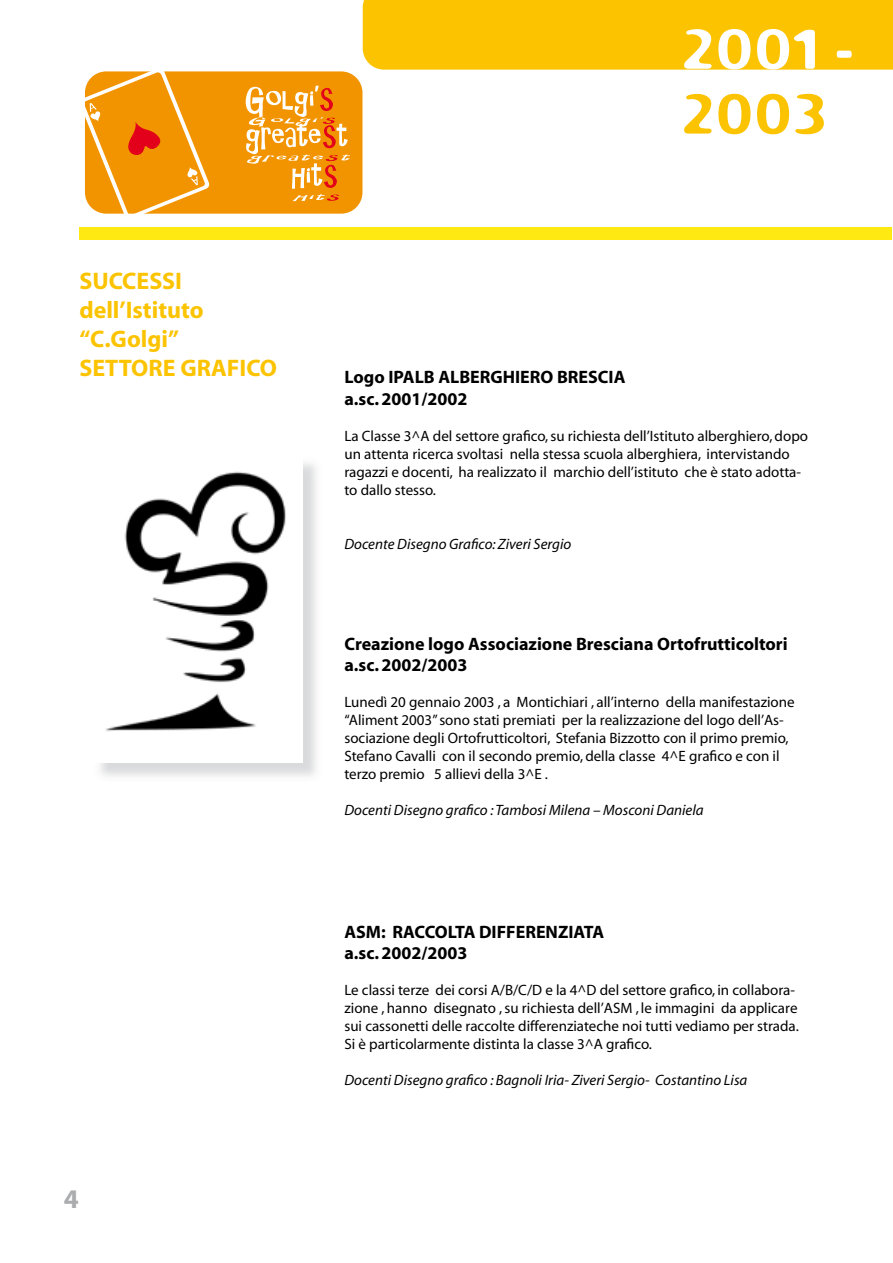
<style>
.page{position:relative;width:893px;height:1263px;background:#fff}
.page>*{position:absolute;margin:0;border:0;box-sizing:border-box;transform-origin:0 0}
.t1{font:54px "Flexure";color:#fff}
.t2{font:54px "Flexure";color:#fcc300}
.t3{font:700 27px "Myriad";color:#abacae}
.t4{font:700 24px/28.8px "Myriad";color:#fcc300}
.t5{font:700 18px/21.6px "Myriad";color:#000}
.t6{font:15px/18px "Myriad";color:#000}
.t7{font:italic 15px "Myriad";color:#000}
</style>
<div class="page">
<div style="left:80px;top:227px;width:812px;height:13px;background:#fee913"></div>
<div style="left:363px;top:0;width:530px;height:70px;background:#fcc300"></div>
<div style="left:85px;top:71px;width:277px;height:143px;background:#f29400;border-radius:21px"></div>
<svg style="left:85px;top:71px;width:124px;height:143px"></svg>
<svg style="left:246px;top:86px;width:104px;height:115px"></svg>
<img style="left:105px;top:471px;width:182px;height:261px">
<h3 class="t4" style="left:79px;top:267px;width:199px">SUCCESSI dell’Istituto “C.Golgi”<br>SETTORE GRAFICO</h3>
<h2 class="t3" style="left:64px;top:1185px;width:16px">4</h2>
<h1 class="t1" style="left:680px;top:16px;width:174px">2001 -</h1>
<h1 class="t2" style="left:680px;top:81px;width:149px">2003</h1>
<p class="t5" style="left:344px;top:367px;width:283px">Logo IPALB ALBERGHIERO BRESCIA a.sc. 2001/2002</p>
<p class="t6" style="left:344px;top:427px;width:465px">La Classe 3^A del settore grafico, su richiesta dell’Istituto alberghiero, dopo un attenta ricerca svoltasi nella stessa scuola alberghiera, intervistando ragazzi e docenti, ha realizzato il marchio dell’istituto che è stato adotta&shy;to dallo stesso.</p>
<p class="t7" style="left:344px;top:536px;width:228px">Docente Disegno Grafico: Ziveri Sergio</p>
<p class="t5" style="left:344px;top:633px;width:445px">Creazione logo Associazione Bresciana Ortofrutticoltori a.sc. 2002/2003</p>
<p class="t6" style="left:344px;top:694px;width:452px">Lunedì 20 gennaio 2003 , a Montichiari , all’interno della manifestazione “Aliment 2003” sono stati premiati per la realizzazione del logo dell’As&shy;sociazione degli Ortofrutticoltori, Stefania Bizzotto con il primo premio, Stefano Cavalli con il secondo premio, della classe 4^E grafico e con il terzo premio 5 allievi della 3^E .</p>
<p class="t7" style="left:344px;top:803px;width:361px">Docenti Disegno grafico : Tambosi Milena – Mosconi Daniela</p>
<p class="t5" style="left:344px;top:921px;width:261px">ASM: RACCOLTA DIFFERENZIATA a.sc. 2002/2003</p>
<p class="t6" style="left:344px;top:982px;width:456px">Le classi terze dei corsi A/B/C/D e la 4^D del settore grafico, in collabora&shy;zione , hanno disegnato , su richiesta dell’ASM , le immagini da applicare sui cassonetti delle raccolte differenziateche noi tutti vediamo per strada.<br>Si è particolarmente distinta la classe 3^A grafico.</p>
<p class="t7" style="left:344px;top:1073px;width:404px">Docenti Disegno grafico : Bagnoli Iria- Ziveri Sergio- Costantino Lisa</p>
</div>
